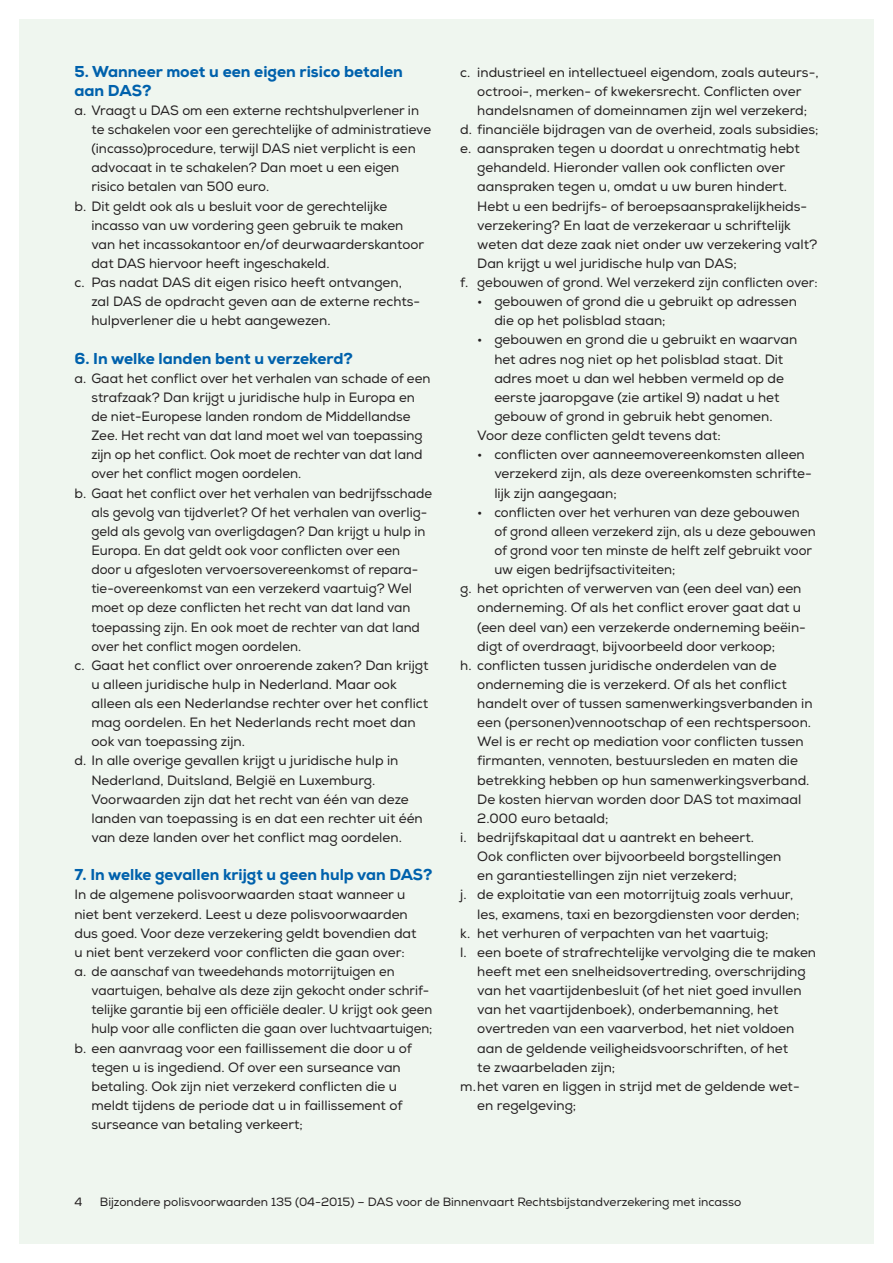
<style>
.page{position:relative;width:893px;height:1263px;background:#fff}
.page>*{position:absolute;margin:0;border:0;box-sizing:border-box;transform-origin:0 0}
._03_KOP_3_Blauw{font:800 15.75px/19.2px "Nexa";color:#0061ac}
._14_TEKST_OPSOM_1{font:13.5px/19.2px "Nexa";color:#231f20}
._15_TEKST_OPSOM_2{font:13.5px/19.2px "Nexa";color:#231f20}
._10_TEKST{font:13.5px/19.2px "Nexa";color:#231f20}
._20_VOETREGEL{font:12px "Nexa";color:#231f20}
</style>
<div class="page">
<div style="left:19px;top:19px;width:855px;height:1225px;background:#eff6ef"></div>
<p class="_03_KOP_3_Blauw" style="left:74px;top:62px;width:330px">5. Wanneer moet u een eigen risico betalen aan DAS?</p>
<p class="_14_TEKST_OPSOM_1" style="left:91px;top:101px;width:341px;text-indent:-17px">a. Vraagt u DAS om een externe rechtshulpverlener in te schakelen voor een gerechtelijke of administratieve (incasso)procedure, terwijl DAS niet verplicht is een advocaat in te schakelen? Dan moet u een eigen risico betalen van 500 euro.</p>
<p class="_14_TEKST_OPSOM_1" style="left:91px;top:196px;width:334px;text-indent:-17px">b. Dit geldt ook als u besluit voor de gerechtelijke incasso van uw vordering geen gebruik te maken van het incassokantoor en/of deurwaarderskantoor dat DAS hiervoor heeft ingeschakeld.</p>
<p class="_14_TEKST_OPSOM_1" style="left:91px;top:273px;width:328px;text-indent:-17px">c. Pas nadat DAS dit eigen risico heeft ontvangen, zal DAS de opdracht geven aan de externe rechts&shy;hulpverlener die u hebt aangewezen.</p>
<p class="_03_KOP_3_Blauw" style="left:74px;top:349px;width:280px">6. In welke landen bent u verzekerd?</p>
<p class="_14_TEKST_OPSOM_1" style="left:91px;top:369px;width:341px;text-indent:-17px">a. Gaat het conflict over het verhalen van schade of een strafzaak? Dan krijgt u juridische hulp in Europa en de niet-Europese landen rondom de Middellandse Zee. Het recht van dat land moet wel van toepassing zijn op het conflict. Ook moet de rechter van dat land over het conflict mogen oordelen.</p>
<p class="_14_TEKST_OPSOM_1" style="left:91px;top:484px;width:342px;text-indent:-17px">b. Gaat het conflict over het verhalen van bedrijfsschade als gevolg van tijdverlet? Of het verhalen van overlig&shy;geld als gevolg van overligdagen? Dan krijgt u hulp in Europa. En dat geldt ook voor conflicten over een door u afgesloten vervoersovereenkomst of repara&shy;tie-overeenkomst van een verzekerd vaartuig? Wel moet op deze conflicten het recht van dat land van toepassing zijn. En ook moet de rechter van dat land over het conflict mogen oordelen.</p>
<p class="_14_TEKST_OPSOM_1" style="left:91px;top:656px;width:339px;text-indent:-17px">c. Gaat het conflict over onroerende zaken? Dan krijgt u alleen juridische hulp in Nederland. Maar ook alleen als een Nederlandse rechter over het conflict mag oordelen. En het Nederlands recht moet dan ook van toepassing zijn.</p>
<p class="_14_TEKST_OPSOM_1" style="left:91px;top:751px;width:333px;text-indent:-17px">d. In alle overige gevallen krijgt u juridische hulp in Nederland, Duitsland, België en Luxemburg.<br>Voorwaarden zijn dat het recht van één van deze landen van toepassing is en dat een rechter uit één van deze landen over het conflict mag oordelen.</p>
<p class="_03_KOP_3_Blauw" style="left:74px;top:865px;width:359px">7. In welke gevallen krijgt u geen hulp van DAS?</p>
<p class="_10_TEKST" style="left:74px;top:885px;width:344px">In de algemene polisvoorwaarden staat wanneer u niet bent verzekerd. Leest u deze polisvoorwaarden dus goed. Voor deze verzekering geldt bovendien dat u niet bent verzekerd voor conflicten die gaan over:</p>
<p class="_14_TEKST_OPSOM_1" style="left:91px;top:962px;width:343px;text-indent:-17px">a. de aanschaf van tweedehands motorrijtuigen en vaartuigen, behalve als deze zijn gekocht onder schrif&shy;telijke garantie bij een officiële dealer. U krijgt ook geen hulp voor alle conflicten die gaan over luchtvaartuigen;</p>
<p class="_14_TEKST_OPSOM_1" style="left:91px;top:1038px;width:322px;text-indent:-17px">b. een aanvraag voor een faillissement die door u of tegen u is ingediend. Of over een surseance van betaling. Ook zijn niet verzekerd conflicten die u meldt tijdens de periode dat u in faillissement of surseance van betaling verkeert;</p>
<p class="_14_TEKST_OPSOM_1" style="left:460px;top:63px;width:360px;text-align:center">c. industrieel en intellectueel eigendom, zoals auteurs-, octrooi-, merken- of kwekersrecht. Conflicten over handelsnamen of domeinnamen zijn wel verzekerd;</p>
<p class="_14_TEKST_OPSOM_1" style="left:460px;top:120px;width:360px">d. financiële bijdragen van de overheid, zoals subsidies;</p>
<p class="_14_TEKST_OPSOM_1" style="left:477px;top:139px;width:341px;text-indent:-17px">e. aanspraken tegen u doordat u onrechtmatig hebt gehandeld. Hieronder vallen ook conflicten over aanspraken tegen u, omdat u uw buren hindert.<br>Hebt u een bedrijfs- of beroepsaansprakelijkheids&shy;verzekering? En laat de verzekeraar u schriftelijk weten dat deze zaak niet onder uw verzekering valt?<br>Dan krijgt u wel juridische hulp van DAS;</p>
<p class="_14_TEKST_OPSOM_1" style="left:460px;top:273px;width:359px">f. gebouwen of grond. Wel verzekerd zijn conflicten over:</p>
<p class="_15_TEKST_OPSOM_2" style="left:494px;top:292px;width:304px;text-indent:-17px">• gebouwen of grond die u gebruikt op adressen die op het polisblad staan;</p>
<p class="_15_TEKST_OPSOM_2" style="left:477px;top:330px;width:322px;text-align:center">• gebouwen en grond die u gebruikt en waarvan het adres nog niet op het polisblad staat. Dit adres moet u dan wel hebben vermeld op de eerste jaaropgave (zie artikel 9) nadat u het gebouw of grond in gebruik hebt genomen.</p>
<p class="_15_TEKST_OPSOM_2" style="left:477px;top:426px;width:245px">Voor deze conflicten geldt tevens dat:</p>
<p class="_15_TEKST_OPSOM_2" style="left:494px;top:445px;width:319px;text-indent:-17px">• conflicten over aanneemovereenkomsten alleen verzekerd zijn, als deze overeenkomsten schrifte&shy;lijk zijn aangegaan;</p>
<p class="_15_TEKST_OPSOM_2" style="left:494px;top:503px;width:323px;text-indent:-17px">• conflicten over het verhuren van deze gebouwen of grond alleen verzekerd zijn, als u deze gebouwen of grond voor ten minste de helft zelf gebruikt voor uw eigen bedrijfsactiviteiten;</p>
<p class="_14_TEKST_OPSOM_1" style="left:477px;top:579px;width:330px;text-indent:-17px">g. het oprichten of verwerven van (een deel van) een onderneming. Of als het conflict erover gaat dat u (een deel van) een verzekerde onderneming beëin&shy;digt of overdraagt, bijvoorbeeld door verkoop;</p>
<p class="_14_TEKST_OPSOM_1" style="left:477px;top:656px;width:337px;text-indent:-17px">h. conflicten tussen juridische onderdelen van de onderneming die is verzekerd. Of als het conflict handelt over of tussen samenwerkingsverbanden in een (personen)vennootschap of een rechtspersoon.</p>
<p class="_14_TEKST_OPSOM_1" style="left:477px;top:732px;width:334px">Wel is er recht op mediation voor conflicten tussen firmanten, vennoten, bestuursleden en maten die betrekking hebben op hun samenwerkingsverband.<br>De kosten hiervan worden door DAS tot maximaal 2.000 euro betaald;</p>
<p class="_14_TEKST_OPSOM_1" style="left:477px;top:828px;width:306px;text-indent:-17px">i. bedrijfskapitaal dat u aantrekt en beheert.<br>Ook conflicten over bijvoorbeeld borgstellingen en garantiestellingen zijn niet verzekerd;</p>
<p class="_14_TEKST_OPSOM_1" style="left:477px;top:885px;width:324px;text-indent:-17px">j. de exploitatie van een motorrijtuig zoals verhuur, les, examens, taxi en bezorgdiensten voor derden;</p>
<p class="_14_TEKST_OPSOM_1" style="left:460px;top:924px;width:310px">k. het verhuren of verpachten van het vaartuig;</p>
<p class="_14_TEKST_OPSOM_1" style="left:477px;top:943px;width:340px;text-indent:-17px">l. een boete of strafrechtelijke vervolging die te maken heeft met een snelheidsovertreding, overschrijding van het vaartijdenbesluit (of het niet goed invullen van het vaartijdenboek), onderbemanning, het overtreden van een vaarverbod, het niet voldoen aan de geldende veiligheidsvoorschriften, of het<br>te zwaarbeladen zijn;</p>
<p class="_14_TEKST_OPSOM_1" style="left:477px;top:1077px;width:324px;text-indent:-17px">m.het varen en liggen in strijd met de geldende wet&shy;en regelgeving;</p>
<p class="_20_VOETREGEL" style="left:74px;top:1194px;width:9px">4</p>
<p class="_20_VOETREGEL" style="left:100px;top:1194px;width:643px">Bijzondere polisvoorwaarden 135 (04-2015) – DAS voor de Binnenvaart Rechtsbijstandverzekering met incasso</p>
</div>
